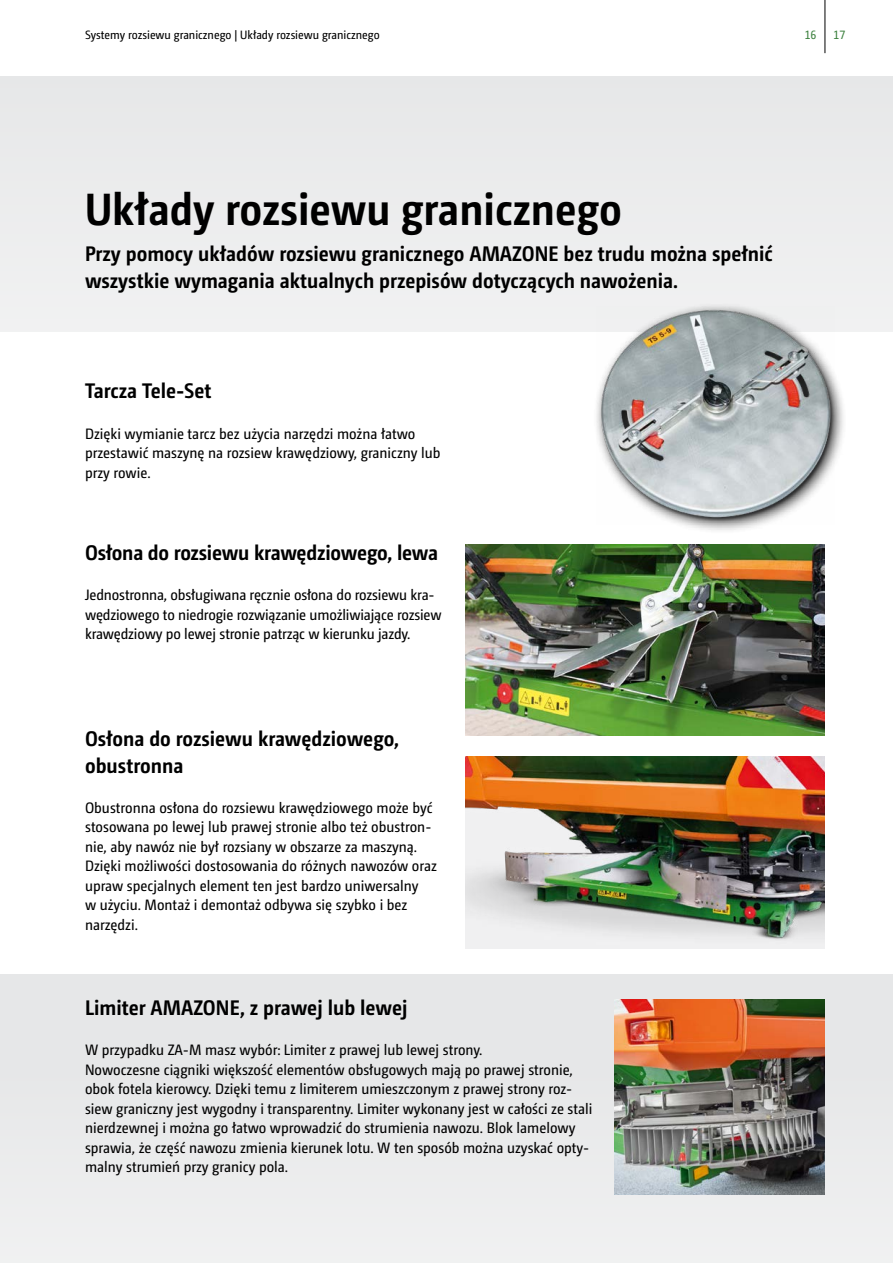
<style>
.page{position:relative;width:893px;height:1263px;background:#fff}
.page>*{position:absolute;margin:0;border:0;box-sizing:border-box;transform-origin:0 0}
.t1{font:700 45px "Camingo Dos Pro S Cd";color:#000}
.t2{font:700 21px/27px "Camingo Dos Pro S Cd";color:#000}
.t3{font:15px/19.5px "Camingo Dos Pro S Cd";color:#000}
.t4{font:12px "Camingo Dos Pro S Cd";color:#000}
.t5{font:12px "Camingo Dos Pro S Cd";color:#3d813f}
</style>
<div class="page">
<div style="left:0;top:77px;width:893px;height:255px;background:#ececed"></div>
<div style="left:0;top:1071px;width:893px;height:192px;background:#eceded"></div>
<div style="left:0;top:974px;width:893px;height:97px;background:#e6e7e8"></div>
<img style="left:466px;top:544px;width:359px;height:192px">
<img style="left:466px;top:757px;width:359px;height:191px">
<img style="left:614px;top:999px;width:211px;height:196px">
<div style="left:593px;top:303px;width:255px;height:232px;background:#000;opacity:.85"></div>
<img style="left:596px;top:306px;width:238px;height:218px">
<hr style="left:825px;top:0;width:1px;height:53px;background:#000">
<p class="t4" style="left:85px;top:28px;width:296px">Systemy rozsiewu granicznego | Układy rozsiewu granicznego</p>
<p class="t5" style="left:805px;top:28px;width:13px">16</p>
<p class="t5" style="left:833px;top:28px;width:13px">17</p>
<h1 class="t1" style="left:85px;top:182px;width:538px">Układy rozsiewu granicznego</h1>
<h2 class="t2" style="left:85px;top:240px;width:689px">Przy pomocy układów rozsiewu granicznego AMAZONE bez trudu można spełnić wszystkie wymagania aktualnych przepisów dotyczących nawożenia.</h2>
<h2 class="t2" style="left:85px;top:377px;width:128px">Tarcza Tele-Set</h2>
<p class="t3" style="left:85px;top:424px;width:357px">Dzięki wymianie tarcz bez użycia narzędzi można łatwo przestawić maszynę na rozsiew krawędziowy, graniczny lub przy rowie.</p>
<h2 class="t2" style="left:85px;top:539px;width:355px">Osłona do rozsiewu krawędziowego, lewa</h2>
<p class="t3" style="left:85px;top:585px;width:358px">Jednostronna, obsługiwana ręcznie osłona do rozsiewu kra&shy;wędziowego to niedrogie rozwiązanie umożliwiające rozsiew krawędziowy po lewej stronie patrząc w kierunku jazdy.</p>
<h2 class="t2" style="left:85px;top:724px;width:316px">Osłona do rozsiewu krawędziowego, obustronna</h2>
<p class="t3" style="left:85px;top:798px;width:353px">Obustronna osłona do rozsiewu krawędziowego może być stosowana po lewej lub prawej stronie albo też obustron&shy;nie, aby nawóz nie był rozsiany w obszarze za maszyną.<br>Dzięki możliwości dostosowania do różnych nawozów oraz upraw specjalnych element ten jest bardzo uniwersalny<br>w użyciu. Montaż i demontaż odbywa się szybko i bez narzędzi.</p>
<h2 class="t2" style="left:85px;top:994px;width:324px">Limiter AMAZONE, z prawej lub lewej</h2>
<p class="t3" style="left:85px;top:1040px;width:509px">W przypadku ZA-M masz wybór: Limiter z prawej lub lewej strony.<br>Nowoczesne ciągniki większość elementów obsługowych mają po prawej stronie, obok fotela kierowcy. Dzięki temu z limiterem umieszczonym z prawej strony roz&shy;siew graniczny jest wygodny i transparentny. Limiter wykonany jest w całości ze stali nierdzewnej i można go łatwo wprowadzić do strumienia nawozu. Blok lamelowy sprawia, że część nawozu zmienia kierunek lotu. W ten sposób można uzyskać opty&shy;malny strumień przy granicy pola.</p>
</div>
